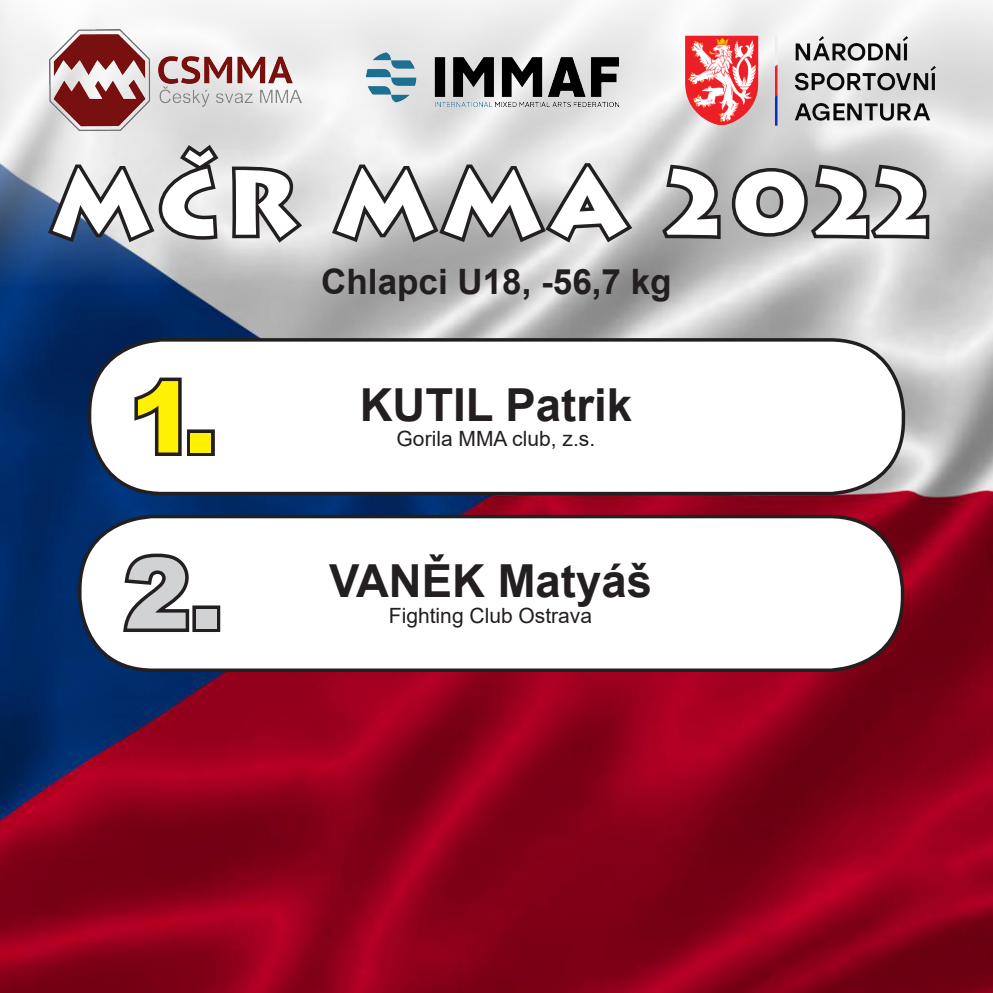
<style>
.page{position:relative;width:993px;height:993px;background:#fff}
.page>*{position:absolute;margin:0;border:0;box-sizing:border-box;transform-origin:0 0}
.t1{font:900 98px "Arial";color:#fff101}
.t2{font:900 98px "Arial";color:#d1d2d4}
.t3{font:900 91px "Lithos Pro";letter-spacing:.09em;color:#fff}
.t4{font:700 45.5px "Arial";color:#231f20}
.t5{font:700 35px "Arial";color:#231f20}
.t6{font:21px "Arial";color:#231f20}
</style>
<div class="page">
<img style="left:0;top:0;width:992px;height:992px">
<svg style="left:43px;top:140px;width:264px;height:108px;background:#a8a9ad"></svg>
<svg style="left:327px;top:160px;width:310px;height:87px;background:#a2a1a2"></svg>
<svg style="left:657px;top:161px;width:275px;height:83px;background:#8c8b8b"></svg>
<img style="left:50px;top:29px;width:252px;height:101px">
<img style="left:677px;top:25px;width:266px;height:110px">
<img style="left:366px;top:53px;width:252px;height:54px">
<div style="left:89px;top:340px;width:814px;height:153px;background:#fff;border-radius:74px"></div>
<div style="left:88px;top:338px;width:816px;height:157px;border:4px solid #231f20;border-radius:74px"></div>
<div style="left:80px;top:516px;width:822px;height:154px;background:#fff;border-radius:74px"></div>
<div style="left:78px;top:514px;width:826px;height:157px;border:4px solid #231f20;border-radius:74px"></div>
<svg style="left:134px;top:377px;width:48px;height:79px"></svg>
<div style="left:187px;top:429px;width:28px;height:27px;border:7px solid #231f20"></div>
<svg style="left:123px;top:553px;width:70px;height:79px"></svg>
<div style="left:192px;top:605px;width:28px;height:26px;border:7px solid #231f20"></div>
<p class="t3" style="left:52px;top:146px;width:890px">MČR MMA 2022</p>
<p class="t1" style="left:130px;top:346px;width:89px">1.</p>
<p class="t2" style="left:124px;top:522px;width:99px">2.</p>
<p class="t5" style="left:321px;top:257px;width:352px">Chlapci U18, -56,7 kg</p>
<p class="t4" style="left:359px;top:372px;width:274px">KUTIL Patrik</p>
<p class="t6" style="left:396px;top:424px;width:200px">Gorila MMA club, z.s.</p>
<p class="t4" style="left:329px;top:549px;width:324px">VANĚK Matyáš</p>
<p class="t6" style="left:389px;top:600px;width:205px">Fighting Club Ostrava</p>
</div>
